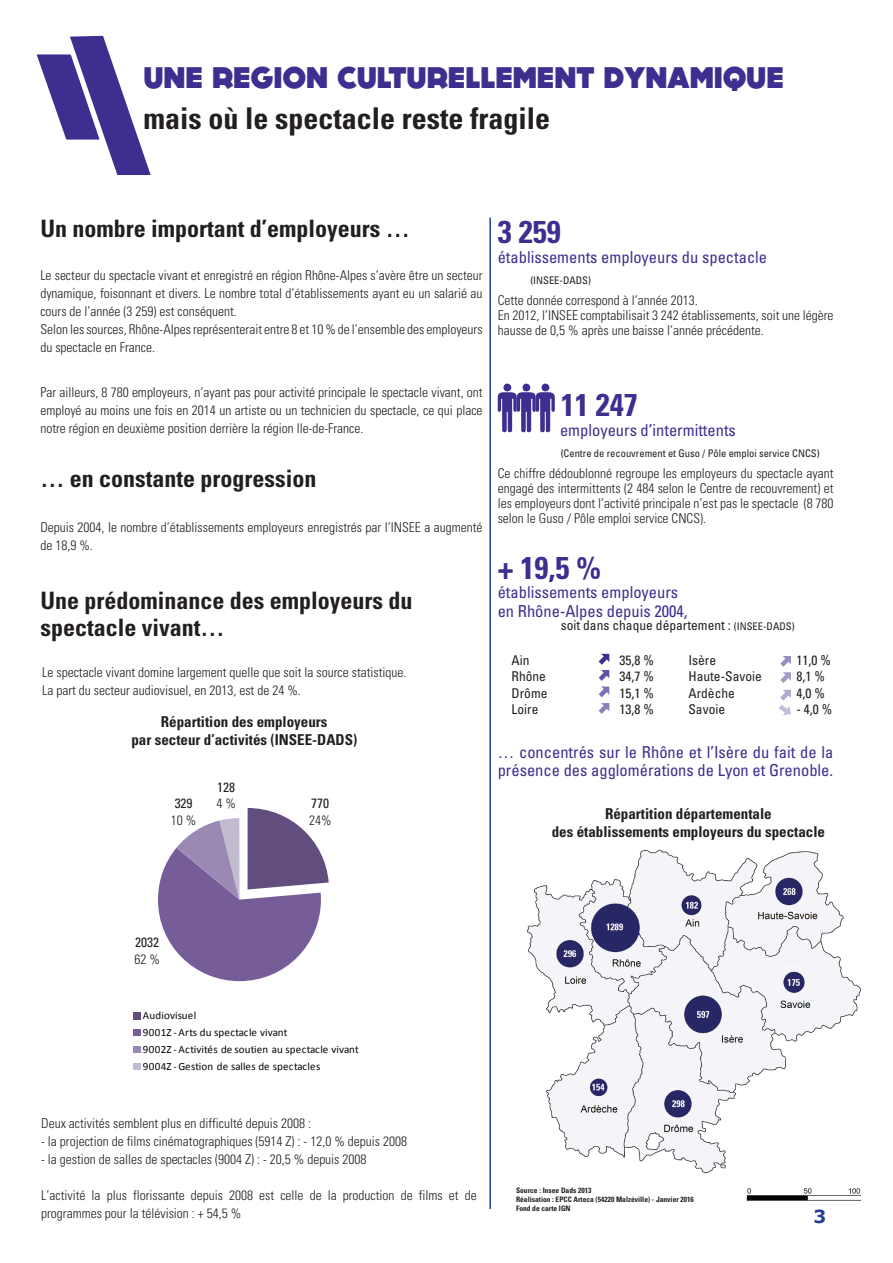
<style>
.page{position:relative;width:893px;height:1263px;background:#fff}
.page>*{position:absolute;margin:0;border:0;box-sizing:border-box;transform-origin:0 0}
.t1{font:700 condensed 31.5px "Univers";color:#3f2e8f}
.t2{font:800 30px "DOCK11";color:#3f2e8f}
.t3{font:700 condensed 30px "Univers";color:#231f20}
.t4{font:700 condensed 24px/27px "Univers";color:#231f20}
.t5{font:700 18px "Verdana";color:#253f8e}
.t6{font:condensed 16.5px/19.2px "Univers";color:#3f2e8f}
.t7{font:700 condensed 15px/18px "Univers";color:#231f20;text-align:center}
.t8{font:300 condensed 13.5px/18px "Univers";color:#231f20}
.t9{font:condensed 13.5px "Univers";color:#231f20}
.t10{font:11.1px/16.8px "Calibri";letter-spacing:.01em;color:#040503}
.t11{font:condensed 10.5px "Univers";color:#231f20}
.t12{font:700 condensed 7.5px/9px "Univers";color:#231f20}
.s1{font-size:10.5px}
</style>
<div class="page">
<svg style="left:36px;top:35px;width:115px;height:140px"></svg>
<svg style="left:498px;top:383px;width:57px;height:50px"></svg>
<hr style="left:489px;top:218px;width:2px;height:991px;background:#253f8e">
<svg style="left:599px;top:654px;width:10px;height:43px"></svg>
<svg style="left:599px;top:703px;width:10px;height:11px"></svg>
<svg style="left:780px;top:656px;width:11px;height:27px"></svg>
<svg style="left:779px;top:690px;width:12px;height:25px"></svg>
<svg style="left:133px;top:808px;width:196px;height:262px"></svg>
<img style="left:527px;top:849px;width:334px;height:352px">
<div style="left:516px;top:1178px;width:206px;height:35px;background:#fff"></div>
<h2 class="t2" style="left:143px;top:64px;width:642px">UNE REGION CULTURELLEMENT DYNAMIQUE</h2>
<h2 class="t3" style="left:143px;top:100px;width:408px">mais où le spectacle reste fragile</h2>
<h3 class="t4" style="left:40px;top:215px;width:371px">Un nombre important d’employeurs …</h3>
<p class="t8" style="left:40px;top:266px;width:444px">Le secteur du spectacle vivant et enregistré en région Rhône-Alpes s’avère être un secteur dynamique, foisonnant et divers. Le nombre total d’établissements ayant eu un salarié au cours de l’année (3 259) est conséquent.<br>Selon les sources, Rhône-Alpes représenterait entre 8 et 10 % de l’ensemble des employeurs du spectacle en France.</p>
<p class="t8" style="left:40px;top:383px;width:444px;text-align:justify">Par ailleurs, 8 780 employeurs, n’ayant pas pour activité principale le spectacle vivant, ont employé au moins une fois en 2014 un artiste ou un technicien du spectacle, ce qui place notre région en deuxième position derrière la région Ile-de-France.</p>
<h3 class="t4" style="left:40px;top:464px;width:277px">… en constante progression</h3>
<p class="t8" style="left:40px;top:518px;width:444px">Depuis 2004, le nombre d’établissements employeurs enregistrés par l’INSEE a augmenté de 18,9 %.</p>
<h3 class="t4" style="left:40px;top:587px;width:373px">Une prédominance des employeurs du spectacle vivant…</h3>
<p class="t8" style="left:42px;top:663px;width:366px">Le spectacle vivant domine largement quelle que soit la source statistique.<br>La part du secteur audiovisuel, en 2013, est de 24 %.</p>
<p class="t7" style="left:131px;top:712px;width:227px">Répartition des employeurs<br>par secteur d’activités (INSEE-DADS)</p>
<p class="t9" style="left:175px;top:795px;width:19px">329</p>
<p class="t8" style="left:171px;top:810px;width:27px">10 %</p>
<p class="t9" style="left:217px;top:778px;width:19px">128</p>
<p class="t8" style="left:216px;top:794px;width:21px">4 %</p>
<p class="t9" style="left:311px;top:795px;width:19px">770</p>
<p class="t8" style="left:309px;top:810px;width:24px">24%</p>
<h1 class="t1" style="left:498px;top:213px;width:64px">3 259</h1>
<p class="t6" style="left:498px;top:247px;width:271px">établissements employeurs du spectacle</p>
<p class="t11" style="left:530px;top:274px;width:62px">(INSEE-DADS)</p>
<p class="t8" style="left:498px;top:292px;width:337px;line-height:15px">Cette donnée correspond à l’année 2013.<br>En 2012, l’INSEE comptabilisait 3 242 établissements, soit une légère hausse de 0,5 % après une baisse l’année précédente.</p>
<h1 class="t1" style="left:561px;top:385px;width:78px">11 247</h1>
<p class="t6" style="left:560px;top:420px;width:177px">employeurs d’intermittents</p>
<p class="t11" style="left:561px;top:446px;width:260px">(Centre de recouvrement et Guso / Pôle emploi service CNCS)</p>
<p class="t8" style="left:498px;top:465px;width:337px;line-height:15px;text-align:justify">Ce chiffre dédoublonné regroupe les employeurs du spectacle ayant engagé des intermittents (2 484 selon le Centre de recouvrement) et les employeurs dont l’activité principale n’est pas le spectacle (8 780 selon le Guso / Pôle emploi service CNCS).</p>
<h1 class="t1" style="left:498px;top:548px;width:105px">+ 19,5 %</h1>
<p class="t6" style="left:498px;top:582px;width:191px">établissements employeurs en Rhône-Alpes depuis 2004,</p>
<p class="t9" style="left:561px;top:617px;width:235px">soit dans chaque département : <span class="s1">(INSEE-DADS)</span></p>
<p class="t9" style="left:512px;top:651px;width:19px">Ain</p>
<p class="t9" style="left:620px;top:651px;width:36px">35,8 %</p>
<p class="t9" style="left:512px;top:668px;width:36px">Rhône</p>
<p class="t9" style="left:620px;top:668px;width:36px">34,7 %</p>
<p class="t9" style="left:512px;top:684px;width:37px">Drôme</p>
<p class="t9" style="left:620px;top:684px;width:36px">15,1 %</p>
<p class="t9" style="left:512px;top:701px;width:28px">Loire</p>
<p class="t9" style="left:620px;top:701px;width:36px">13,8 %</p>
<p class="t9" style="left:688px;top:651px;width:29px">Isère</p>
<p class="t9" style="left:796px;top:651px;width:36px">11,0 %</p>
<p class="t9" style="left:688px;top:668px;width:75px">Haute-Savoie</p>
<p class="t9" style="left:796px;top:668px;width:30px">8,1 %</p>
<p class="t9" style="left:688px;top:684px;width:48px">Ardèche</p>
<p class="t9" style="left:796px;top:684px;width:30px">4,0 %</p>
<p class="t9" style="left:688px;top:701px;width:38px">Savoie</p>
<p class="t9" style="left:796px;top:701px;width:37px">- 4,0 %</p>
<p class="t6" style="left:498px;top:742px;width:337px;line-height:18px">… concentrés sur le Rhône et l’Isère du fait de la présence des agglomérations de Lyon et Grenoble.</p>
<p class="t7" style="left:552px;top:805px;width:275px">Répartition départementale<br>des établissements employeurs du spectacle</p>
<p class="t9" style="left:135px;top:934px;width:25px">2032</p>
<p class="t8" style="left:135px;top:950px;width:27px">62 %</p>
<p class="t10" style="left:143px;top:1007px;width:218px">Audiovisuel<br>9001Z - Arts du spectacle vivant<br>9002Z - Activités de soutien au spectacle vivant 9004Z -Gestion de salles de spectacles</p>
<p class="t8" style="left:41px;top:1113px;width:271px">Deux activités semblent plus en difficulté depuis 2008 :</p>
<p class="t8" style="left:41px;top:1131px;width:367px">- la projection de films cinématographiques (5914 Z) : - 12,0 % depuis 2008</p>
<p class="t8" style="left:41px;top:1149px;width:327px">- la gestion de salles de spectacles (9004 Z) : - 20,5 % depuis 2008</p>
<p class="t8" style="left:41px;top:1185px;width:437px">L’activité la plus florissante depuis 2008 est celle de la production de films et de programmes pour la télévision : + 54,5 %</p>
<p class="t12" style="left:516px;top:1186px;width:179px">Source : Insee Dads 2013<br>Réalisation : EPCC Arteca (54220 Malzéville) - Janvier 2016<br>Fond de carte IGN</p>
<h3 class="t5" style="left:813px;top:1203px;width:14px">3</h3>
</div>
